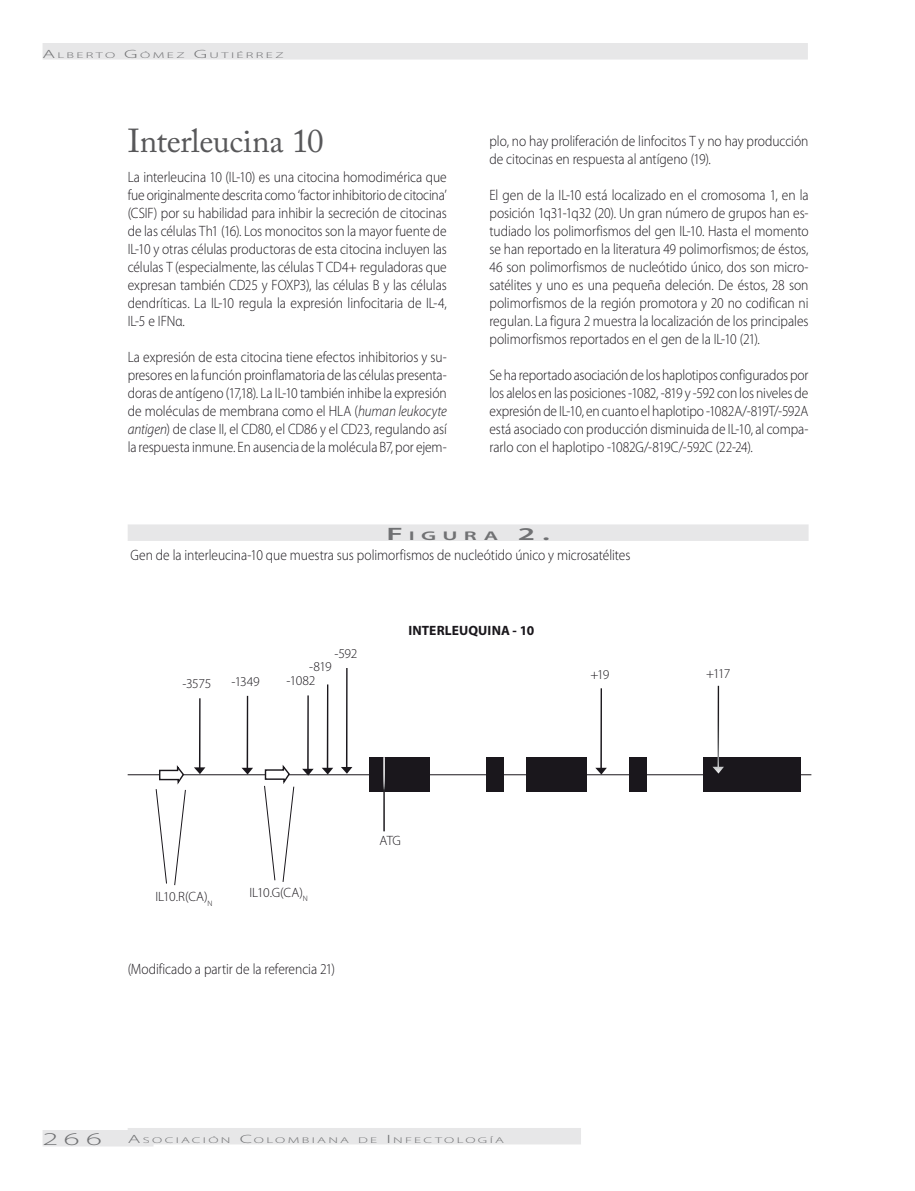
<style>
.page{position:relative;width:915px;height:1191px;background:#fff}
.page>*{position:absolute;margin:0;border:0;box-sizing:border-box;transform-origin:0 0}
.t1{font:33px "Adobe Caslon Pro";letter-spacing:-.01em;color:#58585a}
.t2{font:300 18px "Myriad Pro";color:#707173;scale:1.8 1}
.t3{font:300 15px/18px "Myriad Pro";letter-spacing:-.005em;color:#1a171c;text-align:justify;scale:.9 1}
.t4{font:300 13.5px "Myriad Pro";letter-spacing:-.035em;color:#1a171c}
.t5{font:700 13.5px "Myriad Pro";letter-spacing:.01em;color:#1a171c}
.t6{font:600 12.6px "Myriad Pro";letter-spacing:.28em;color:#707173;scale:1.8 1}
.t7{font:300 8.4px "Myriad Pro";letter-spacing:.155em;color:#707173;scale:1.8 1}
.t8{font:300 7.8px "Myriad Pro";color:#1a171c}
.s1{font-size:12px}
.s2{font-style:italic}
.s3{font-size:18px}
</style>
<div class="page">
<div style="left:43px;top:43px;width:764px;height:17px;background:#e7e7e8"></div>
<div style="left:43px;top:1130px;width:110px;height:16px;background:#e7e7e8"></div>
<div style="left:128px;top:1128px;width:453px;height:16px;background:#e7e7e8"></div>
<div style="left:369px;top:757px;width:60px;height:35px;background:#1a171c"></div>
<div style="left:526px;top:757px;width:61px;height:35px;background:#1a171c"></div>
<div style="left:486px;top:757px;width:18px;height:35px;background:#1a171c"></div>
<div style="left:628px;top:757px;width:18px;height:35px;background:#1a171c"></div>
<div style="left:703px;top:757px;width:97px;height:35px;background:#1a171c"></div>
<hr style="left:128px;top:774px;width:683px;height:1px;background:#1a171c">
<svg style="left:341px;top:668px;width:11px;height:105px"></svg>
<svg style="left:712px;top:686px;width:11px;height:87px"></svg>
<svg style="left:595px;top:688px;width:11px;height:86px"></svg>
<svg style="left:322px;top:684px;width:11px;height:90px"></svg>
<svg style="left:302px;top:695px;width:11px;height:80px"></svg>
<svg style="left:241px;top:696px;width:12px;height:78px"></svg>
<svg style="left:194px;top:698px;width:11px;height:76px"></svg>
<svg style="left:155px;top:765px;width:31px;height:121px"></svg>
<svg style="left:264px;top:765px;width:30px;height:117px"></svg>
<hr style="left:383px;top:757px;width:1px;height:74px;background:#fff">
<div style="left:128px;top:524px;width:680px;height:17px;background:#e7e7e8"></div>
<p class="t7" style="left:43px;top:51px;width:119px"><span class="s1">A</span>LBER TO <span class="s1">G</span>ÓMEZ <span class="s1">G</span>UTIÉRR</p>
<p class="t7" style="left:266px;top:51px;width:11px">EZ</p>
<h1 class="t1" style="left:128px;top:121px;width:197px">Interleucina 10</h1>
<p class="t3" style="left:128px;top:168px;width:356px">La interleucina 10 (IL-10) es una citocina homodimérica que fue originalmente descrita como ‘factor inhibitorio de citocina’ (CSIF) por su habilidad para inhibir la secreción de citocinas de las células Th1 (16). Los monocitos son la mayor fuente de IL-10 y otras células productoras de esta citocina incluyen las células T (especialmente, las células T CD4+ reguladoras que expresan también CD25 y FOXP3), las células B y las células dendríticas. La IL-10 regula la expresión linfocitaria de IL-4, IL-5 e IFNα.</p>
<p class="t3" style="left:128px;top:348px;width:356px">La expresión de esta citocina tiene efectos inhibitorios y su&shy;presores en la función proinflamatoria de las células presenta&shy;doras de antígeno (17,18). La IL-10 también inhibe la expresión de moléculas de membrana como el HLA (<span class="s2">human leukocyte antigen</span>) de clase II, el CD80, el CD86 y el CD23, regulando así la respuesta inmune. En ausencia de la molécula B7, por ejem-</p>
<p class="t3" style="left:489px;top:132px;width:356px">plo, no hay proliferación de linfocitos T y no hay producción de citocinas en respuesta al antígeno (19).</p>
<p class="t3" style="left:489px;top:186px;width:356px">El gen de la IL-10 está localizado en el cromosoma 1, en la posición 1q31-1q32 (20). Un gran número de grupos han es&shy;tudiado los polimorfismos del gen IL-10. Hasta el momento se han reportado en la literatura 49 polimorfismos; de éstos, 46 son polimorfismos de nucleótido único, dos son micro&shy;satélites y uno es una pequeña deleción. De éstos, 28 son polimorfismos de la región promotora y 20 no codifican ni regulan. La figura 2 muestra la localización de los principales polimorfismos reportados en el gen de la IL-10 (21).</p>
<p class="t3" style="left:489px;top:366px;width:356px">Se ha reportado asociación de los haplotipos configurados por los alelos en las posiciones -1082, -819 y -592 con los niveles de expresión de IL-10, en cuanto el haplotipo -1082A/-819T/-592A está asociado con producción disminuida de IL-10, al compa&shy;rarlo con el haplotipo -1082G/-819C/-592C (22-24).</p>
<p class="t6" style="left:386px;top:527px;width:92px"><span class="s3">F</span>IGURA <span class="s3">2.</span></p>
<p class="t3" style="left:131px;top:546px;width:556px">Gen de la interleucina-10 que muestra sus polimorfismos de nucleótido único y microsatélites</p>
<p class="t4" style="left:334px;top:646px;width:24px">-592</p>
<p class="t4" style="left:309px;top:658px;width:24px">-819</p>
<p class="t4" style="left:182px;top:676px;width:30px">-3575</p>
<p class="t4" style="left:231px;top:674px;width:30px">-1349</p>
<p class="t4" style="left:286px;top:673px;width:30px">-1082</p>
<p class="t5" style="left:408px;top:622px;width:127px">INTERLEUQUINA - 10</p>
<p class="t4" style="left:590px;top:667px;width:21px">+19</p>
<p class="t4" style="left:706px;top:666px;width:26px">+117</p>
<p class="t4" style="left:249px;top:885px;width:55px">IL10.G(CA)</p>
<p class="t4" style="left:155px;top:889px;width:54px">IL10.R(CA)</p>
<p class="t8" style="left:303px;top:894px;width:7px">N</p>
<p class="t8" style="left:207px;top:899px;width:7px">N</p>
<p class="t3" style="left:128px;top:960px;width:232px">(Modificado a partir de la referencia 21)</p>
<p class="t4" style="left:379px;top:833px;width:23px">ATG</p>
<p class="t2" style="left:43px;top:1129px;width:34px">266</p>
<p class="t7" style="left:128px;top:1136px;width:210px"><span class="s1">A</span>SOCIACIÓN <span class="s1">C</span>OLOMBIANA DE <span class="s1">I</span> NFECTOLOGÍA</p>
</div>
